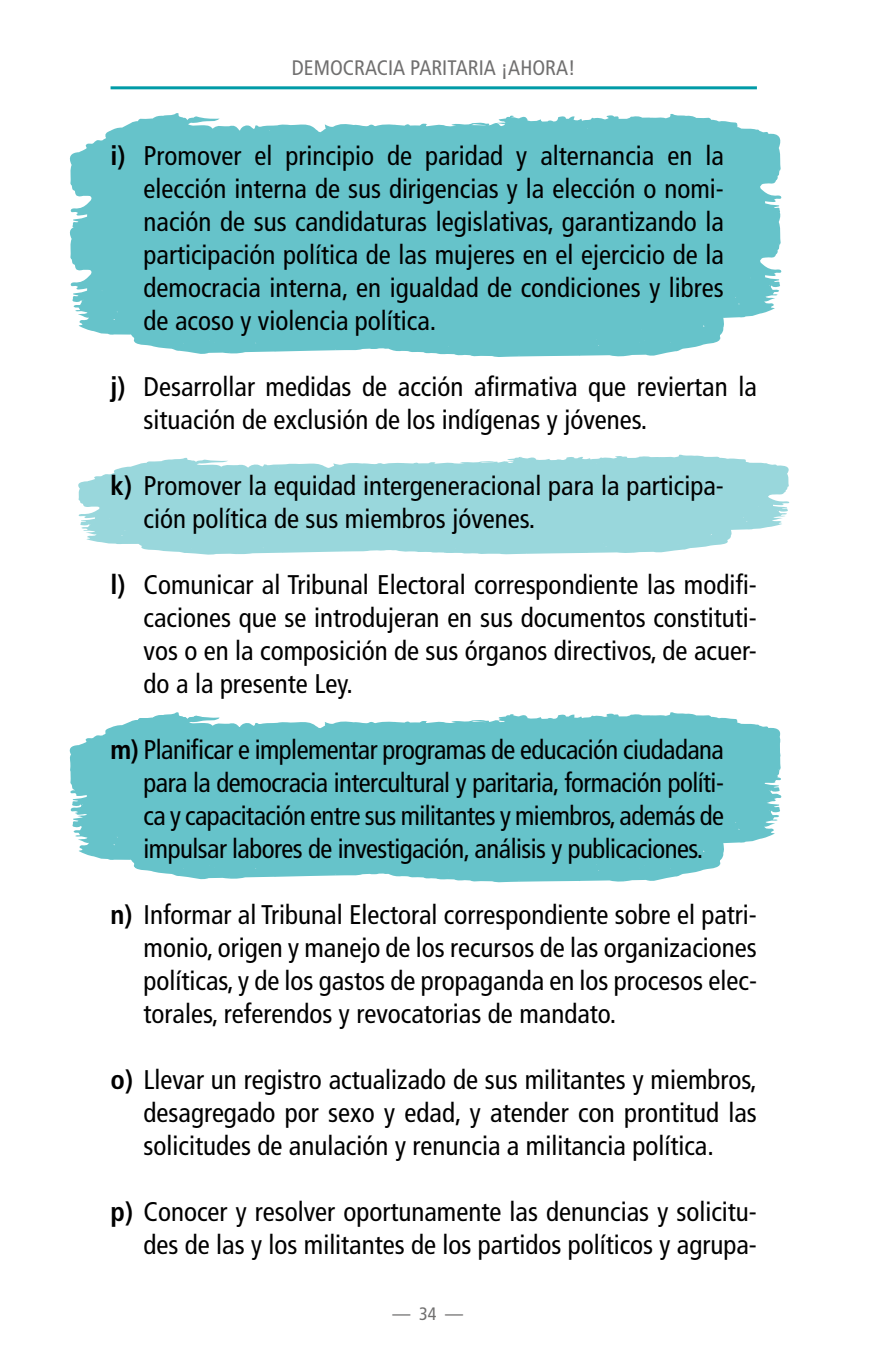
<style>
.page{position:relative;width:893px;height:1361px;background:#fff}
.page>*{position:absolute;margin:0;border:0;box-sizing:border-box;transform-origin:0 0}
.t1{font:condensed 27px/33px "Frutiger LT Std";color:#000;text-align:justify}
.t2{font:condensed 21px "Frutiger LT Std";color:#706f6f}
.t3{font:condensed 18px "Frutiger LT Std";color:#706f6f}
.s1{font-weight:700}
</style>
<div class="page">
<hr style="left:111px;top:86px;width:646px;height:3px;background:#009ba7">
<svg style="left:69px;top:113px;width:712px;height:74px;background:#7ccbd1"></svg>
<svg style="left:69px;top:187px;width:713px;height:170px;background:#71c7ce"></svg>
<svg style="left:69px;top:712px;width:713px;height:171px;background:#79cad0"></svg>
<svg style="left:78px;top:454px;width:712px;height:101px;background:#a8dde1"></svg>
<p class="t2" style="left:292px;top:56px;width:285px">DEMOCRACIA PARITARIA ¡AHORA!</p>
<p class="t1" style="left:144px;top:139px;width:582px;text-indent:-33px"><span class="s1">i)</span> Promover el principio de paridad y alternancia en la elección interna de sus dirigencias y la elección o nomi&shy;nación de sus candidaturas legislativas, garantizando la participación política de las mujeres en el ejercicio de la democracia interna, en igualdad de condiciones y libres de acoso y violencia política.</p>
<p class="t1" style="left:144px;top:370px;width:615px;text-indent:-33px"><span class="s1">j)</span> Desarrollar medidas de acción afirmativa que reviertan la situación de exclusión de los indígenas y jóvenes.</p>
<p class="t1" style="left:144px;top:469px;width:582px;text-indent:-33px"><span class="s1">k)</span> Promover la equidad intergeneracional para la participa&shy;ción política de sus miembros jóvenes.</p>
<p class="t1" style="left:144px;top:568px;width:615px;text-indent:-33px"><span class="s1">l)</span> Comunicar al Tribunal Electoral correspondiente las modifi&shy;caciones que se introdujeran en sus documentos constituti&shy;vos o en la composición de sus órganos directivos, de acuer&shy;do a la presente Ley.</p>
<p class="t1" style="left:144px;top:733px;width:582px;text-indent:-33px"><span class="s1">m)</span> Planificar e implementar programas de educación ciudadana para la democracia intercultural y paritaria, formación políti&shy;ca y capacitación entre sus militantes y miembros, además de impulsar labores de investigación, análisis y publicaciones.</p>
<p class="t1" style="left:144px;top:898px;width:615px;text-indent:-33px"><span class="s1">n)</span> Informar al Tribunal Electoral correspondiente sobre el patri&shy;monio, origen y manejo de los recursos de las organizaciones políticas, y de los gastos de propaganda en los procesos elec&shy;torales, referendos y revocatorias de mandato.</p>
<p class="t1" style="left:144px;top:1063px;width:615px;text-indent:-33px"><span class="s1">o)</span> Llevar un registro actualizado de sus militantes y miembros, desagregado por sexo y edad, y atender con prontitud las solicitudes de anulación y renuncia a militancia política.</p>
<p class="t1" style="left:111px;top:1195px;width:648px;text-align:right"><span class="s1">p)</span> Conocer y resolver oportunamente las denuncias y solicitu&shy;des de las y los militantes de los partidos políticos y agrupa-</p>
<p class="t3" style="left:392px;top:1302px;width:72px">— 34 —</p>
</div>
